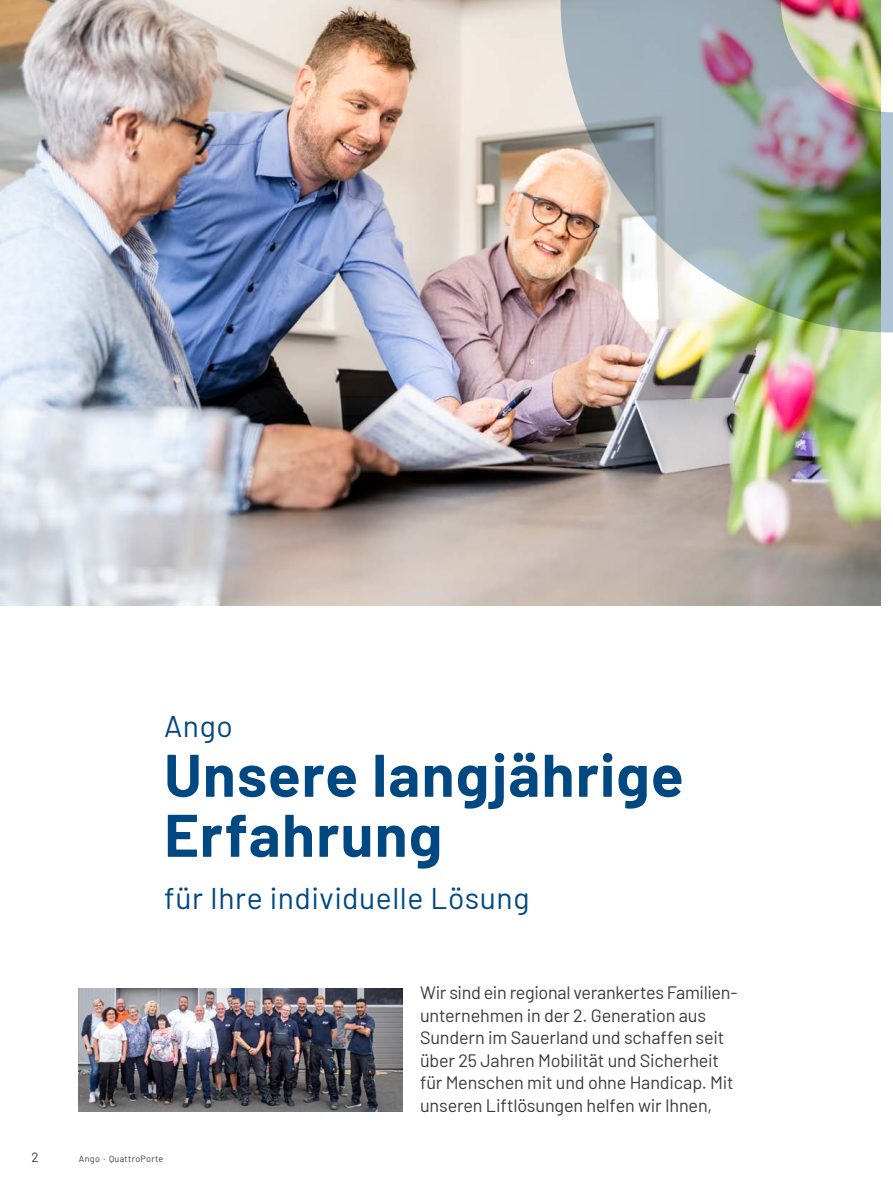
<style>
.page{position:relative;width:893px;height:1191px;background:#fff}
.page>*{position:absolute;margin:0;border:0;box-sizing:border-box;transform-origin:0 0}
.t1{font:700 60px/60px "Barlow";letter-spacing:.02em;color:#004881}
.t2{font:30px "Barlow";letter-spacing:.02em;color:#004881}
.t3{font:18px/22.5px "Barlow";letter-spacing:-.01em;color:#3b3b3a}
.t4{font:13.5px "Barlow";color:#3b3b3a}
.t5{font:9px "Barlow";letter-spacing:.035em;color:#3b3b3a}
</style>
<div class="page">
<img style="left:0;top:0;width:880px;height:606px">
<img style="left:79px;top:988px;width:324px;height:124px">
<img style="left:561px;top:0;width:332px;height:332px">
<h2 class="t2" style="left:164px;top:704px;width:70px">Ango</h2>
<h1 class="t1" style="left:164px;top:740px;width:521px">Unsere langjährige<br>Erfahrung</h1>
<h2 class="t2" style="left:164px;top:876px;width:367px">für Ihre individuelle Lösung</h2>
<p class="t4" style="left:31px;top:1147px;width:9px">2</p>
<p class="t5" style="left:79px;top:1152px;width:86px">Ango · QuattroPorte</p>
<p class="t3" style="left:420px;top:980px;width:319px">Wir sind ein regional verankertes Familien&shy;unternehmen in der 2. Generation aus Sundern im Sauerland und schaffen seit über 25 Jahren Mobilität und Sicherheit für Menschen mit und ohne Handicap. Mit unseren Liftlösungen helfen wir Ihnen,</p>
</div>
